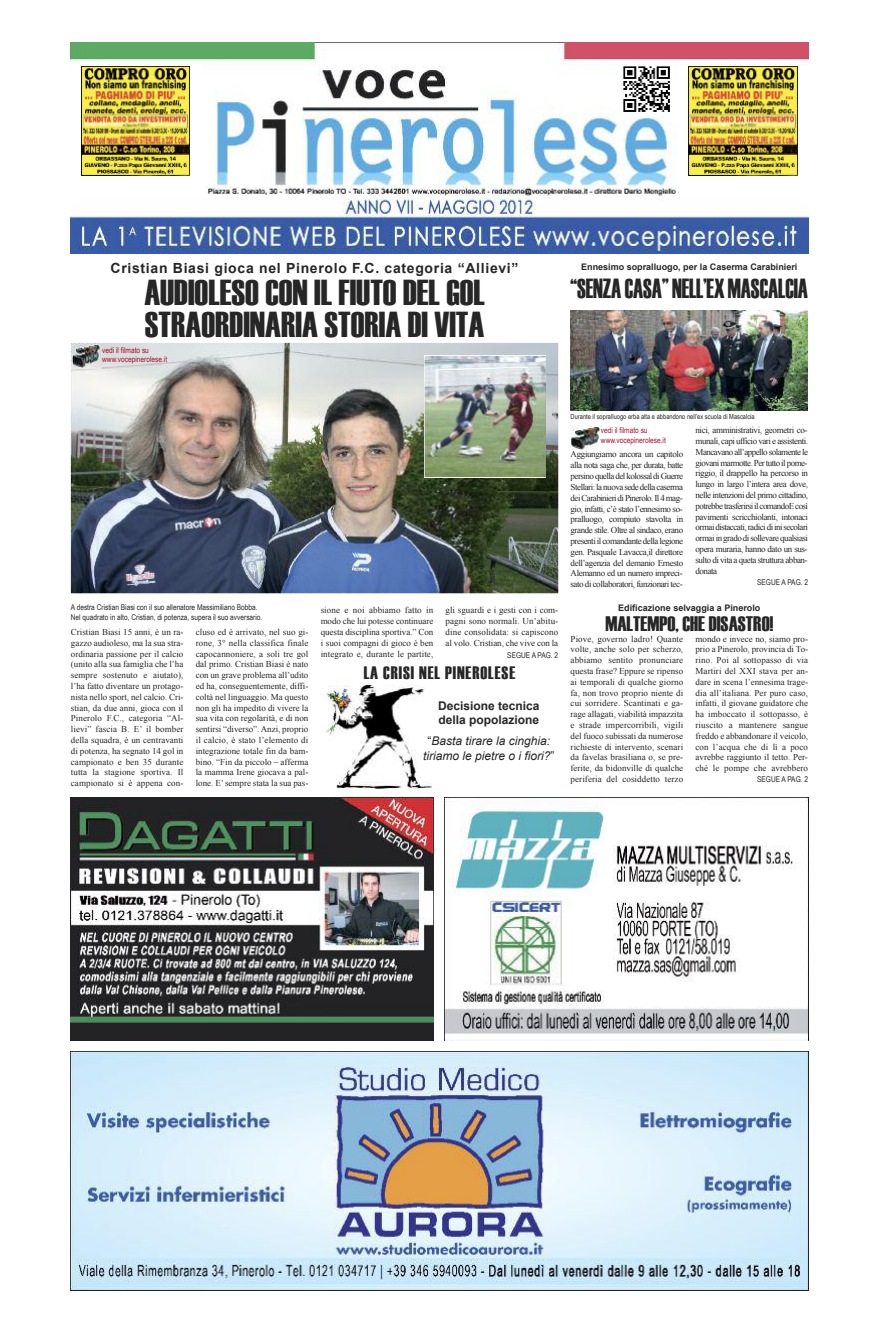
<style>
.page{position:relative;width:879px;height:1333px;background:#fff}
.page>*{position:absolute;margin:0;border:0;box-sizing:border-box;transform-origin:0 0}
.t1{font:36px/32px "Haettenschweiler";color:#272627}
.t2{font:27.6px "Haettenschweiler";letter-spacing:-.005em;color:#272627;scale:.83 1}
.t3{font:21px "Haettenschweiler";color:#272627}
.t4{font:18px "Haettenschweiler";letter-spacing:.05em;color:#272627}
.t5{font:700 14px "Arial";letter-spacing:.05em;color:#272627}
.t6{font:italic 12px/14.4px "Arial";color:#272627;text-align:center}
.t7{font:700 12px/14.4px "Arial";color:#272627}
.t8{font:9px/10.8px "Times New Roman";color:#272627;text-align:justify}
.t9{font:700 9px "Arial";color:#272627}
.t10{font:8px/9.6px "Arial Narrow";color:#272627}
.t11{font:8px/9.6px "Arial Narrow";color:#a41333}
.t12{font:7px "Arial Narrow";color:#272627}
.s1{font-style:normal}
</style>
<div class="page">
<img style="left:71px;top:43px;width:737px;height:210px">
<img style="left:71px;top:1051px;width:737px;height:239px">
<img style="left:70px;top:797px;width:363px;height:243px">
<img style="left:445px;top:797px;width:363px;height:243px">
<img style="left:71px;top:343px;width:487px;height:250px">
<img style="left:424px;top:355px;width:122px;height:122px">
<img style="left:326px;top:684px;width:106px;height:106px">
<img style="left:570px;top:310px;width:238px;height:100px">
<div style="left:71px;top:65px;width:130px;height:121px;background:#fff"></div>
<img style="left:81px;top:67px;width:109px;height:108px">
<img style="left:571px;top:425px;width:30px;height:25px">
<img style="left:71px;top:344px;width:30px;height:24px">
<div style="left:678px;top:66px;width:130px;height:120px;background:#fff"></div>
<img style="left:689px;top:67px;width:108px;height:108px">
<img style="left:622px;top:65px;width:50px;height:50px">
<h3 class="t5" style="left:111px;top:260px;width:409px">Cristian Biasi gioca nel Pinerolo F.C. categoria “Allievi”</h3>
<h1 class="t1" style="left:144px;top:275px;width:342px">AUDIOLESO CON IL FIUTO DEL GOL<br>STRAORDINARIA STORIA DI VITA</h1>
<p class="t11" style="left:102px;top:345px;width:66px">vedi il filmato su www.vocepinerolese.it</p>
<p class="t9" style="left:581px;top:262px;width:218px">Ennesimo sopralluogo, per la Caserma Carabinieri</p>
<h2 class="t2" style="left:570px;top:274px;width:288px">“SENZA CASA” NELL’EX MASCALCIA</h2>
<p class="t10" style="left:71px;top:602px;width:193px">A destra Cristian Biasi con il suo allenatore Massimiliano Bobba.<br>Nel quadrato in alto, Cristian, di potenza, supera il suo avversario.</p>
<p class="t8" style="left:71px;top:626px;width:114px">Cristian Biasi 15 anni, è un ra&shy;gazzo audioleso, ma la sua stra&shy;ordinaria passione per il calcio (unito alla sua famiglia che l’ha sempre sostenuto e aiutato), l’ha fatto diventare un protago&shy;nista nello sport, nel calcio. Cri&shy;stian, da due anni, gioca con il Pinerolo F.C., categoria “Al&shy;lievi” fascia B. E’ il bomber della squadra, è un centravanti di potenza, ha segnato 14 gol in campionato e ben 35 durante tutta la stagione sportiva. Il campionato si è appena con-</p>
<p class="t8" style="left:196px;top:626px;width:114px">cluso ed è arrivato, nel suo gi&shy;rone, 3° nella classifica finale capocannoniere, a soli tre gol dal primo. Cristian Biasi è nato con un grave problema all’udito ed ha, conseguentemente, diffi&shy;coltà nel linguaggio. Ma questo non gli ha impedito di vivere la sua vita con regolarità, e di non sentirsi “diverso”. Anzi, proprio il calcio, è stato l’elemento di integrazione totale fin da bam&shy;bino. “Fin da piccolo – afferma la mamma Irene giocava a pal&shy;lone. E’sempre stata la sua pas-</p>
<p class="t8" style="left:321px;top:605px;width:114px">sione e noi abbiamo fatto in modo che lui potesse continuare questa disciplina sportiva.” Con i suoi compagni di gioco è ben integrato e, durante le partite,</p>
<p class="t8" style="left:446px;top:605px;width:114px">gli sguardi e i gesti con i com&shy;pagni sono normali. Un’abitu&shy;dine consolidata: si capiscono al volo. Cristian, che vive con la</p>
<p class="t10" style="left:507px;top:650px;width:52px">SEGUE A PAG. 2</p>
<h3 class="t4" style="left:364px;top:663px;width:153px">LA CRISI NEL PINEROLESE</h3>
<h3 class="t7" style="left:438px;top:698px;width:103px">Decisione tecnica della popolazione</h3>
<h3 class="t6" style="left:423px;top:734px;width:133px"><span class="s1">“</span>Basta tirare la cinghia: tiriamo le pietre o i fiori?<span class="s1">”</span></h3>
<p class="t12" style="left:570px;top:412px;width:186px">Durante il sopralluogo erba alta e abbandono nell’ex scuola di Mascalcia</p>
<p class="t11" style="left:601px;top:426px;width:66px">vedi il filmato su www.vocepinerolese.it</p>
<p class="t8" style="left:570px;top:449px;width:114px">Aggiungiamo ancora un capitolo alla nota saga che, per durata, batte persino quella del kolossal di Guerre Stellari: la nuova sede della caserma dei Carabinieri di Pinerolo. Il 4 mag&shy;gio, infatti, c’è stato l’ennesimo so&shy;pralluogo, compiuto stavolta in grande stile. Oltre al sindaco, erano presenti il comandante della legione gen. Pasquale Lavacca,il direttore dell’agenzia del demanio Ernesto Alemanno ed un numero impreci&shy;sato di collaboratori, funzionari tec-</p>
<p class="t8" style="left:695px;top:425px;width:114px">nici, amministrativi, geometri co&shy;munali, capi ufficio vari e assistenti.<br>Mancavano all’appello solamente le giovani marmotte. Per tutto il pome&shy;riggio, il drappello ha percorso in lungo in largo l’intera area dove, nelle intenzioni del primo cittadino, potrebbe trasferirsi il comandoE così pavimenti scricchiolanti, intonaci ormai distaccati, radici di ini secolari ormai in grado di sollevare qualsiasi opera muraria, hanno dato un sus&shy;sulto di vita a queta struttura abban&shy;donata</p>
<p class="t10" style="left:757px;top:577px;width:52px">SEGUE A PAG. 2</p>
<p class="t9" style="left:618px;top:602px;width:144px">Edificazione selvaggia a Pinerolo</p>
<h3 class="t3" style="left:605px;top:612px;width:169px">MALTEMPO, CHE DISASTRO!</h3>
<p class="t8" style="left:570px;top:633px;width:114px">Piove, governo ladro! Quante volte, anche solo per scherzo, abbiamo sentito pronunciare questa frase? Eppure se ripenso ai temporali di qualche giorno fa, non trovo proprio niente di cui sorridere. Scantinati e ga&shy;rage allagati, viabilità impazzita e strade impercorribili, vigili del fuoco subissati da numerose richieste di intervento, scenari da favelas brasiliana o, se pre&shy;ferite, da bidonville di qualche periferia del cosiddetto terzo</p>
<p class="t8" style="left:695px;top:633px;width:114px">mondo e invece no, siamo pro&shy;prio a Pinerolo, provincia di To&shy;rino. Poi al sottopasso di via Martiri del XXI stava per an&shy;dare in scena l’ennesima trage&shy;dia all’italiana. Per puro caso, infatti, il giovane guidatore che ha imboccato il sottopasso, è riuscito a mantenere sangue freddo e abbandonare il veicolo, con l’acqua che di lì a poco avrebbe raggiunto il tetto. Per&shy;ché le pompe che avrebbero</p>
<p class="t10" style="left:757px;top:774px;width:52px">SEGUE A PAG. 2</p>
</div>
